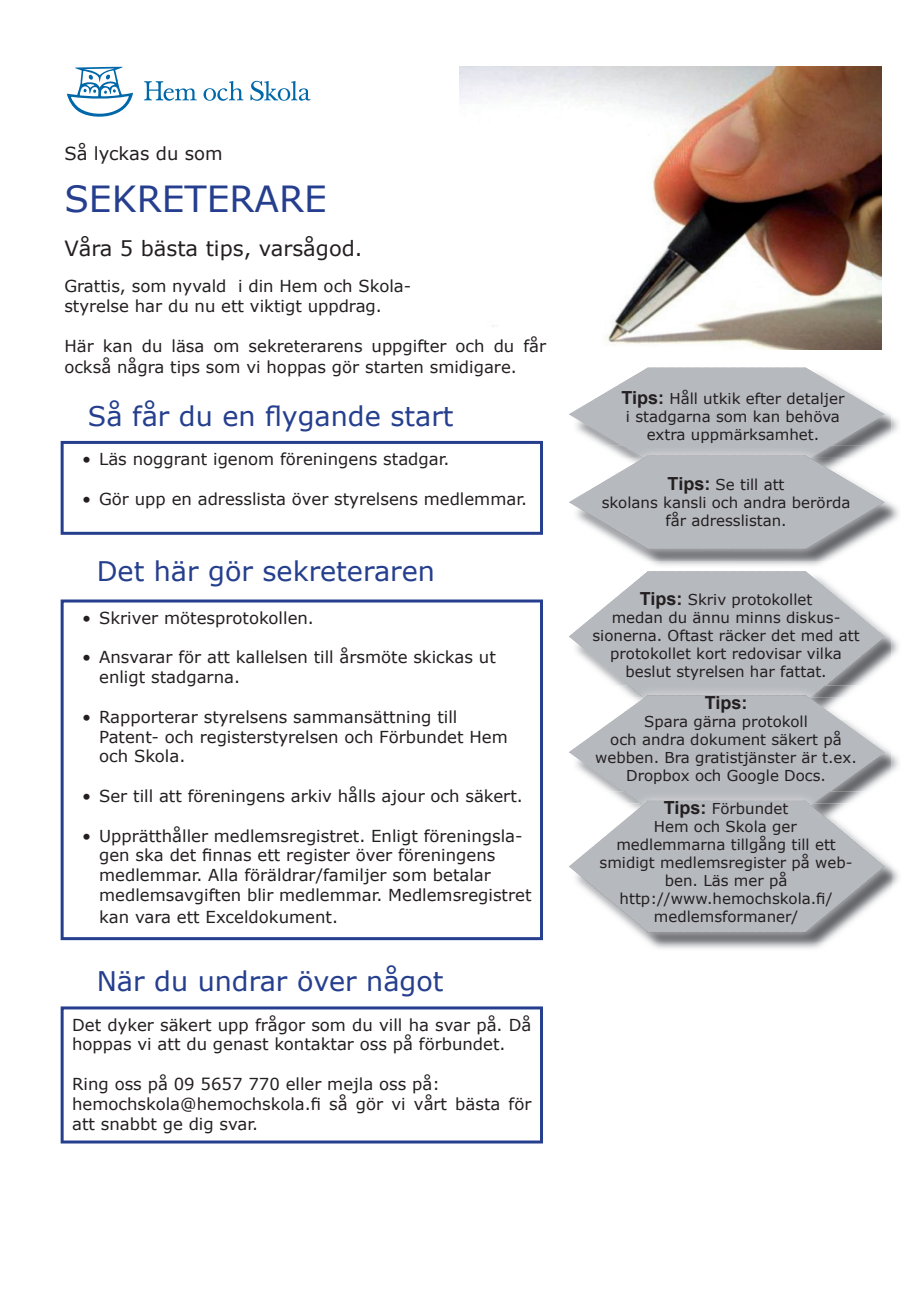
<style>
.page{position:relative;width:919px;height:1289px;background:#fff}
.page>*{position:absolute;margin:0;border:0;box-sizing:border-box;transform-origin:0 0}
.t1{font:36px "MS Reference Sans Serif";color:#253f8e}
.t2{font:27px "MS Reference Sans Serif";color:#253f8e}
.t3{font:21px "MS Reference Sans Serif";color:#231f20}
.t4{font:18px "MS Reference Sans Serif";color:#231f20}
.t5{font:700 18px "Arial";color:#231f20}
.t6{font:16.5px/19.8px "MS Reference Sans Serif";color:#231f20}
.t7{font:15px/18px "MS Reference Sans Serif";color:#231f20;text-align:center}
.s1{font-family:"Arial";font-weight:700;font-size:18px}
</style>
<div class="page">
<svg style="left:144px;top:81px;width:53px;height:20px"></svg>
<svg style="left:203px;top:81px;width:40px;height:20px"></svg>
<svg style="left:250px;top:81px;width:60px;height:20px"></svg>
<svg style="left:67px;top:67px;width:66px;height:50px"></svg>
<img style="left:459px;top:67px;width:421px;height:283px">
<img style="left:891px;top:416px;width:8px;height:18px">
<img style="left:643px;top:503px;width:256px;height:58px">
<img style="left:630px;top:499px;width:261px;height:59px">
<svg style="left:569px;top:367px;width:315px;height:183px"></svg>
<img style="left:891px;top:637px;width:8px;height:135px">
<img style="left:891px;top:697px;width:8px;height:23px">
<img style="left:884px;top:747px;width:7px;height:31px">
<img style="left:647px;top:866px;width:252px;height:83px">
<img style="left:636px;top:860px;width:255px;height:81px">
<svg style="left:569px;top:571px;width:315px;height:361px"></svg>
<svg style="left:61px;top:441px;width:482px;height:94px"></svg>
<svg style="left:61px;top:599px;width:482px;height:341px"></svg>
<svg style="left:61px;top:1006px;width:482px;height:137px"></svg>
<p class="t4" style="left:64px;top:141px;width:160px">Så lyckas du som</p>
<h1 class="t1" style="left:64px;top:176px;width:264px">SEKRETERARE</h1>
<p class="t3" style="left:64px;top:235px;width:299px">Våra 5 bästa tips, varsågod.</p>
<p class="t6" style="left:64px;top:275px;width:348px">Grattis, som nyvald i din Hem och Skola&shy;styrelse har du nu ett viktigt uppdrag.</p>
<p class="t6" style="left:64px;top:334px;width:483px;line-height:21.6px">Här kan du läsa om sekreterarens uppgifter och du får också några tips som vi hoppas gör starten smidigare.</p>
<h2 class="t2" style="left:88px;top:399px;width:367px">Så får du en flygande start</h2>
<p class="t6" style="left:82px;top:448px;width:369px">• Läs noggrant igenom föreningens stadgar.</p>
<p class="t6" style="left:82px;top:488px;width:446px">• Gör upp en adresslista över styrelsens medlemmar.</p>
<h2 class="t2" style="left:97px;top:553px;width:340px">Det här gör sekreteraren</h2>
<p class="t6" style="left:82px;top:607px;width:233px">• Skriver mötesprotokollen.</p>
<p class="t6" style="left:99px;top:646px;width:398px;text-indent:-17px">• Ansvarar för att kallelsen till årsmöte skickas ut enligt stadgarna.</p>
<p class="t6" style="left:99px;top:706px;width:410px;text-indent:-17px">• Rapporterar styrelsens sammansättning till<br>Patent- och registerstyrelsen och Förbundet Hem och Skola.</p>
<p class="t6" style="left:82px;top:785px;width:442px">• Ser till att föreningens arkiv hålls ajour och säkert.</p>
<p class="t6" style="left:99px;top:825px;width:434px;text-indent:-17px">• Upprätthåller medlemsregistret. Enligt föreningsla&shy;gen ska det finnas ett register över föreningens medlemmar. Alla föräldrar/familjer som betalar medlemsavgiften blir medlemmar. Medlemsregistret</p>
<p class="t6" style="left:99px;top:906px;width:240px">kan vara ett Exceldokument.</p>
<h2 class="t2" style="left:97px;top:964px;width:348px">När du undrar över något</h2>
<p class="t6" style="left:72px;top:1014px;width:461px">Det dyker säkert upp frågor som du vill ha svar på. Då hoppas vi att du genast kontaktar oss på förbundet.</p>
<p class="t6" style="left:72px;top:1073px;width:461px">Ring oss på 09 5657 770 eller mejla oss på: hemochskola@hemochskola.fi så gör vi vårt bästa för att snabbt ge dig svar.</p>
<p class="t7" style="left:621px;top:389px;width:224px"><span class="s1">Tips:</span> Håll utkik efter detaljer i stadgarna som kan behöva extra uppmärksamhet.</p>
<p class="t7" style="left:601px;top:475px;width:250px"><span class="s1">Tips:</span> Se till att<br>skolans kansli och andra berörda får adresslistan.</p>
<p class="t7" style="left:592px;top:589px;width:269px"><span class="s1">Tips:</span> Skriv protokollet<br>medan du ännu minns diskus&shy;sionerna. Oftast räcker det med att protokollet kort redovisar vilka beslut styrelsen har fattat.</p>
<p class="t5" style="left:704px;top:690px;width:44px">Tips:</p>
<p class="t7" style="left:595px;top:711px;width:263px">Spara gärna protokoll<br>och andra dokument säkert på webben. Bra gratistjänster är t.ex.<br>Dropbox och Google Docs.</p>
<p class="t7" style="left:599px;top:799px;width:255px"><span class="s1">Tips:</span> Förbundet<br>Hem och Skola ger medlemmarna tillgång till ett smidigt medlemsregister på web&shy;ben. Läs mer på http://www.hemochskola.fi/ medlemsformaner/</p>
</div>
